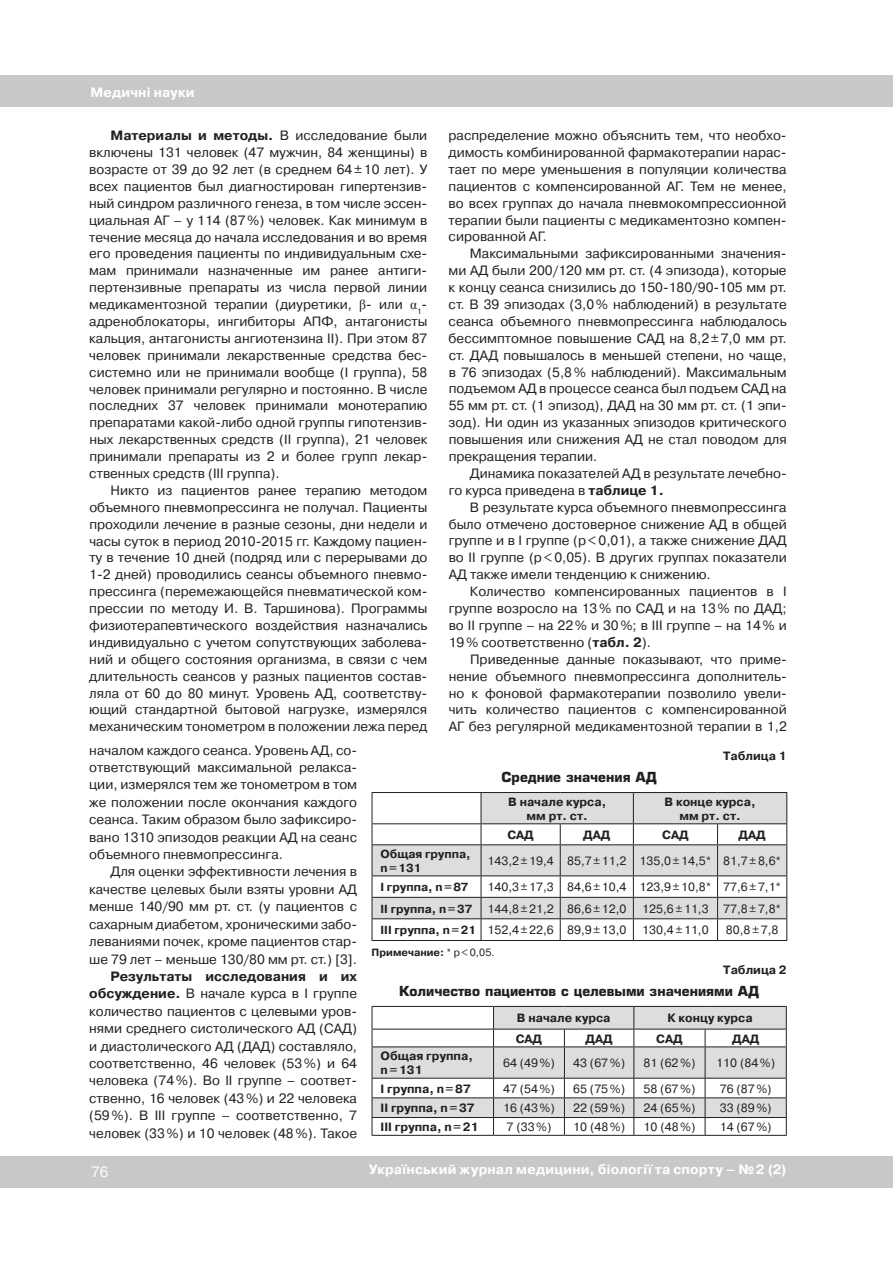
<style>
.page{position:relative;width:893px;height:1263px;background:#fff}
.page>*{position:absolute;margin:0;border:0;box-sizing:border-box;transform-origin:0 0}
.t1{font:15px "Pragmatica C";color:#fff}
.t2{font:13.5px/17px "Pragmatica C";color:#231f20;text-align:justify}
.t3{font:700 13.5px "Pragmatica C";letter-spacing:.015em;color:#fff}
.t4{font:700 13.5px "Europe";color:#231f20}
.t5{font:12px "Pragmatica C";color:#231f20}
.t6{font:700 12px/13.5px "Pragmatica C";color:#231f20;text-align:center}
.t7{font:700 11.7px/13.5px "Pragmatica C";color:#231f20}
.t8{font:700 10.5px "Pragmatica C";color:#231f20}
.s1{font-weight:700}
.s2{font-family:"Times New Roman"}
.s3{font-weight:700;font-size:11.7px}
.s4{font-weight:400}
</style>
<div class="page">
<div style="left:0;top:1156px;width:893px;height:31px;background:#c7c8ca"></div>
<div style="left:0;top:76px;width:893px;height:31px;background:#c7c8ca"></div>
<svg style="left:372px;top:792px;width:415px;height:148px"></svg>
<hr style="left:372px;top:940px;width:109px;height:1px;background:#231f20">
<hr style="left:481px;top:940px;width:79px;height:1px;background:#231f20">
<hr style="left:560px;top:940px;width:73px;height:1px;background:#231f20">
<hr style="left:633px;top:940px;width:85px;height:1px;background:#231f20">
<hr style="left:718px;top:940px;width:69px;height:1px;background:#231f20">
<svg style="left:372px;top:1006px;width:415px;height:129px"></svg>
<hr style="left:372px;top:1135px;width:122px;height:1px;background:#231f20">
<hr style="left:494px;top:1135px;width:70px;height:1px;background:#231f20">
<hr style="left:564px;top:1135px;width:70px;height:1px;background:#231f20">
<hr style="left:634px;top:1135px;width:71px;height:1px;background:#231f20">
<hr style="left:705px;top:1135px;width:82px;height:1px;background:#231f20">
<p class="t3" style="left:90px;top:85px;width:106px">Медичні науки</p>
<p class="t2" style="left:89px;top:127px;width:340px;text-indent:21px"><span class="s1">Материалы и методы.</span> В исследование были включены 131 человек (47 мужчин, 84 женщины) в возрасте от 39 до 92 лет (в среднем 64±10 лет). У всех пациентов был диагностирован гипертензив&shy;ный синдром различного генеза, в том числе эссен&shy;циальная АГ – у 114 (87%) человек. Как минимум в течение месяца до начала исследования и во время его проведения пациенты по индивидуальным схе&shy;мам принимали назначенные им ранее антиги&shy;пертензивные препараты из числа первой линии медикаментозной терапии (диуретики, <span class="s2">β</span>- или <span class="s2">α</span><sub>1</sub>- адреноблокаторы, ингибиторы АПФ, антагонисты кальция, антагонисты ангиотензина II). При этом 87 человек принимали лекарственные средства бес&shy;системно или не принимали вообще (I группа), 58 человек принимали регулярно и постоянно. В числе последних 37 человек принимали монотерапию препаратами какой-либо одной группы гипотензив&shy;ных лекарственных средств (II группа), 21 человек принимали препараты из 2 и более групп лекар&shy;ственных средств (III группа).</p>
<p class="t2" style="left:89px;top:482px;width:340px;text-indent:21px">Никто из пациентов ранее терапию методом объемного пневмопрессинга не получал. Пациенты проходили лечение в разные сезоны, дни недели и часы суток в период 2010-2015 гг. Каждому пациен&shy;ту в течение 10 дней (подряд или с перерывами до 1-2 дней) проводились сеансы объемного пневмо&shy;прессинга (перемежающейся пневматической ком&shy;прессии по методу И. В. Таршинова). Программы физиотерапевтического воздействия назначались индивидуально с учетом сопутствующих заболева&shy;ний и общего состояния организма, в связи с чем длительность сеансов у разных пациентов состав&shy;ляла от 60 до 80 минут. Уровень АД, соответству&shy;ющий стандартной бытовой нагрузке, измерялся механическим тонометром в положении лежа перед</p>
<p class="t2" style="left:449px;top:127px;width:340px">распределение можно объяснить тем, что необхо&shy;димость комбинированной фармакотерапии нарас&shy;тает по мере уменьшения в популяции количества пациентов с компенсированной АГ. Тем не менее, во всех группах до начала пневмокомпрессионной терапии были пациенты с медикаментозно компен&shy;сированной АГ.</p>
<p class="t2" style="left:449px;top:245px;width:340px;text-indent:21px">Максимальными зафиксированными значения&shy;ми АД были 200/120 мм рт. ст. (4 эпизода), которые к концу сеанса снизились до 150-180/90-105 мм рт. ст. В 39 эпизодах (3,0% наблюдений) в результате сеанса объемного пневмопрессинга наблюдалось бессимптомное повышение САД на 8,2±7,0 мм рт. ст. ДАД повышалось в меньшей степени, но чаще, в 76 эпизодах (5,8% наблюдений). Максимальным подъемом АД в процессе сеанса был подъем САД на 55 мм рт. ст. (1 эпизод), ДАД на 30 мм рт. ст. (1 эпи&shy;зод). Ни один из указанных эпизодов критического повышения или снижения АД не стал поводом для прекращения терапии.</p>
<p class="t2" style="left:449px;top:465px;width:340px;text-indent:21px">Динамика показателей АД в результате лечебно&shy;го курса приведена в <span class="s1">таблице 1.</span></p>
<p class="t2" style="left:449px;top:499px;width:340px;text-indent:21px">В результате курса объемного пневмопрессинга было отмечено достоверное снижение АД в общей группе и в I группе (p&lt;0,01), а также снижение ДАД во II группе (p&lt;0,05). В других группах показатели АД также имели тенденцию к снижению.</p>
<p class="t2" style="left:449px;top:583px;width:340px;text-indent:21px">Количество компенсированных пациентов в I группе возросло на 13% по САД и на 13% по ДАД; во II группе – на 22% и 30%; в III группе – на 14% и 19% соответственно (<span class="s1">табл. 2</span>).</p>
<p class="t2" style="left:449px;top:651px;width:340px;text-indent:21px">Приведенные данные показывают, что приме&shy;нение объемного пневмопрессинга дополнитель&shy;но к фоновой фармакотерапии позволило увели&shy;чить количество пациентов с компенсированной АГ без регулярной медикаментозной терапии в 1,2</p>
<p class="t6" style="left:723px;top:749px;width:65px">Таблица 1</p>
<p class="t4" style="left:501px;top:769px;width:157px">Средние значения АД</p>
<p class="t6" style="left:508px;top:795px;width:100px">В начале курса, мм рт. ст.</p>
<p class="t6" style="left:665px;top:795px;width:93px">В конце курса, мм рт. ст.</p>
<p class="t6" style="left:507px;top:828px;width:28px">САД</p>
<p class="t6" style="left:583px;top:828px;width:29px">ДАД</p>
<p class="t6" style="left:662px;top:828px;width:28px">САД</p>
<p class="t6" style="left:739px;top:828px;width:29px">ДАД</p>
<p class="t7" style="left:381px;top:847px;width:92px">Общая группа, n=131</p>
<p class="t5" style="left:487px;top:854px;width:295px">143,2±19,4 85,7±11,2 135,0±14,5* 81,7±8,6*</p>
<p class="t7" style="left:381px;top:880px;width:90px">I группа, n=87</p>
<p class="t5" style="left:487px;top:880px;width:295px">140,3±17,3 84,6±10,4 123,9±10,8* 77,6±7,1*</p>
<p class="t7" style="left:381px;top:902px;width:93px">II группа, n=37</p>
<p class="t5" style="left:487px;top:902px;width:141px">144,8±21,2 86,6±12,0</p>
<p class="t5" style="left:642px;top:902px;width:140px">125,6±11,3 77,8±7,8*</p>
<p class="t5" style="left:381px;top:923px;width:247px"><span class="s3">III группа, n=21</span> 152,4±22,6 89,9±13,0</p>
<p class="t5" style="left:642px;top:923px;width:68px">130,4±11,0</p>
<p class="t5" style="left:726px;top:923px;width:54px">80,8±7,8</p>
<p class="t8" style="left:372px;top:947px;width:125px">Примечание: <span class="s4">* p&lt;0,05.</span></p>
<p class="t6" style="left:723px;top:963px;width:65px">Таблица 2</p>
<p class="t4" style="left:399px;top:983px;width:362px">Количество пациентов с целевыми значениями АД</p>
<p class="t6" style="left:517px;top:1012px;width:95px">В начале курса</p>
<p class="t6" style="left:667px;top:1012px;width:87px">К концу курса</p>
<p class="t6" style="left:516px;top:1032px;width:28px">САД</p>
<p class="t6" style="left:586px;top:1032px;width:29px">ДАД</p>
<p class="t6" style="left:656px;top:1032px;width:28px">САД</p>
<p class="t6" style="left:732px;top:1032px;width:29px">ДАД</p>
<p class="t6" style="left:380px;top:1050px;width:94px;text-align:left">Общая группа, n=131</p>
<p class="t5" style="left:503px;top:1056px;width:53px">64 (49%)</p>
<p class="t5" style="left:573px;top:1056px;width:53px">43 (67%)</p>
<p class="t5" style="left:644px;top:1056px;width:53px">81 (62%)</p>
<p class="t5" style="left:716px;top:1056px;width:60px">110 (84%)</p>
<p class="t6" style="left:381px;top:1082px;width:92px">I группа, n=87</p>
<p class="t5" style="left:503px;top:1082px;width:53px">47 (54%)</p>
<p class="t5" style="left:573px;top:1082px;width:53px">65 (75%)</p>
<p class="t5" style="left:644px;top:1082px;width:53px">58 (67%)</p>
<p class="t5" style="left:720px;top:1082px;width:53px">76 (87%)</p>
<p class="t6" style="left:381px;top:1102px;width:96px">II группа, n=37</p>
<p class="t5" style="left:503px;top:1101px;width:53px">16 (43%)</p>
<p class="t5" style="left:573px;top:1101px;width:53px">22 (59%)</p>
<p class="t5" style="left:644px;top:1101px;width:53px">24 (65%)</p>
<p class="t5" style="left:720px;top:1101px;width:53px">33 (89%)</p>
<p class="t6" style="left:381px;top:1120px;width:100px">III группа, n=21</p>
<p class="t5" style="left:507px;top:1120px;width:46px">7 (33%)</p>
<p class="t5" style="left:573px;top:1120px;width:53px">10 (48%)</p>
<p class="t5" style="left:644px;top:1120px;width:53px">10 (48%)</p>
<p class="t5" style="left:720px;top:1120px;width:53px">14 (67%)</p>
<p class="t2" style="left:89px;top:741px;width:270px;line-height:17.4px">началом каждого сеанса. Уровень АД, со&shy;ответствующий максимальной релакса&shy;ции, измерялся тем же тонометром в том же положении после окончания каждого сеанса. Таким образом было зафиксиро&shy;вано 1310 эпизодов реакции АД на сеанс объемного пневмопрессинга.</p>
<p class="t2" style="left:89px;top:863px;width:269px;line-height:17.4px;text-indent:21px">Для оценки эффективности лечения в качестве целевых были взяты уровни АД менше 140/90 мм рт. ст. (у пациентов с сахарным диабетом, хроническими забо&shy;леваниями почек, кроме пациентов стар&shy;ше 79 лет – меньше 130/80 мм рт. ст.) [3].</p>
<p class="t2" style="left:89px;top:968px;width:269px;line-height:17.4px;text-indent:21px"><span class="s1">Результаты исследования и их обсуждение.</span> В начале курса в I группе количество пациентов с целевыми уров&shy;нями среднего систолического АД (САД) и диастолического АД (ДАД) составляло, соответственно, 46 человек (53%) и 64 человека (74%). Во II группе – соответ&shy;ственно, 16 человек (43%) и 22 человека (59%). В III группе – соответственно, 7 человек (33%) и 10 человек (48%). Такое</p>
<p class="t1" style="left:91px;top:1163px;width:19px">76</p>
<p class="t3" style="left:369px;top:1162px;width:419px">Український журнал медицини, біології та спорту – №2 (2)</p>
</div>
